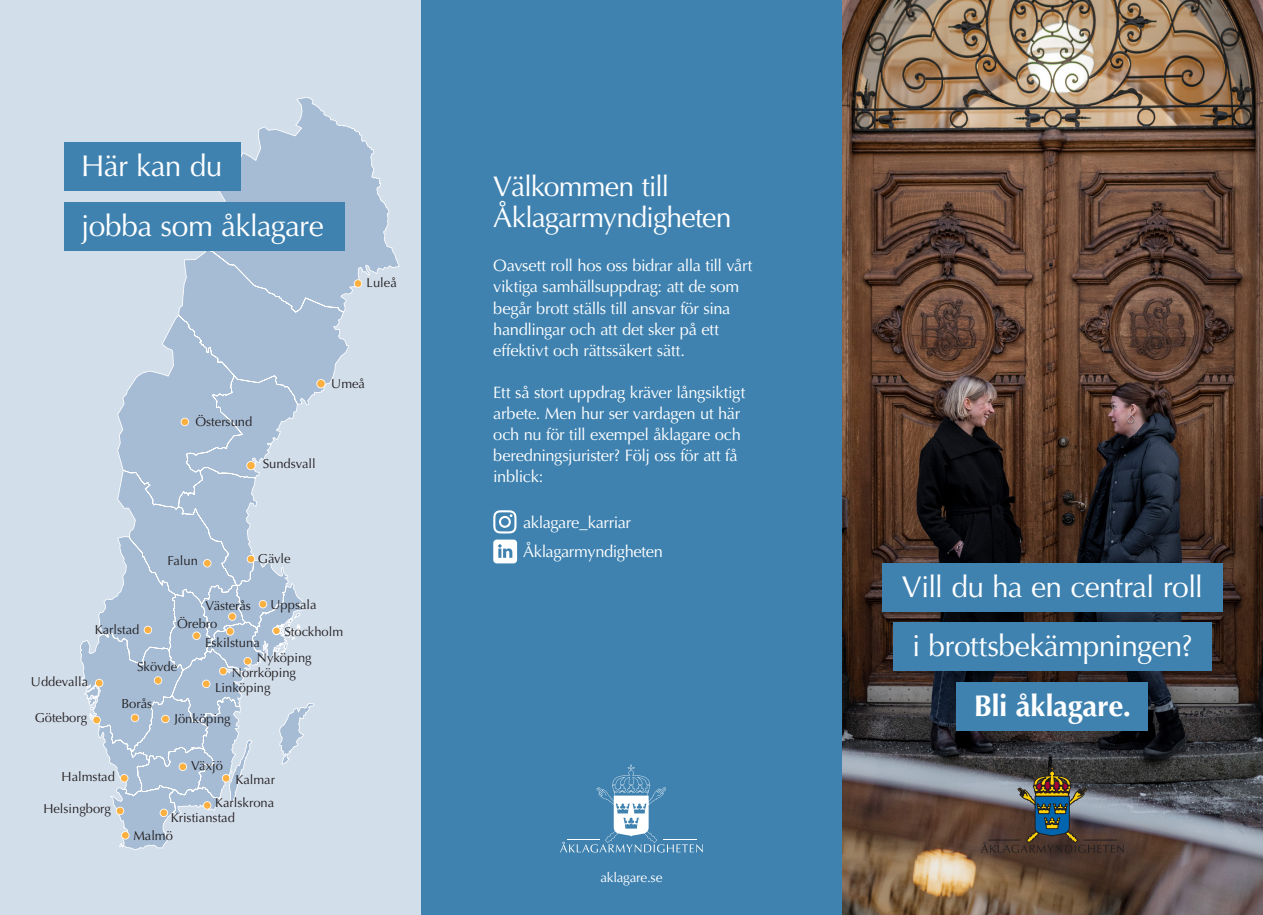
<style>
.page{position:relative;width:1263px;height:915px;background:#fff}
.page>*{position:absolute;margin:0;border:0;box-sizing:border-box;transform-origin:0 0}
.t1{font:30px "Optima LT Std";letter-spacing:-.02em;color:#fff}
.t2{font:700 30px "Optima LT Std";letter-spacing:-.01em;color:#fff}
.t3{font:28.5px/31.5px "Optima LT Std";letter-spacing:-.03em;color:#fff}
.t4{font:16.5px/21px "Optima LT Std";letter-spacing:-.02em;color:#fff}
.t5{font:13.5px "Optima LT Std";letter-spacing:-.02em;color:#fff}
.t6{font:12.9px/18.9px "Optima LT Std";color:#231f20}
</style>
<div class="page">
<img style="left:842px;top:0;width:421px;height:914px">
<div style="left:421px;top:0;width:421px;height:914px;background:#3f82b0"></div>
<svg style="left:560px;top:764px;width:143px;height:88px"></svg>
<div style="left:882px;top:563px;width:340px;height:48px;background:#3f82b0"></div>
<div style="left:893px;top:622px;width:319px;height:48px;background:#3f82b0"></div>
<div style="left:957px;top:682px;width:191px;height:48px;background:#3f82b0"></div>
<div style="left:0;top:0;width:421px;height:914px;background:#d3deeb"></div>
<svg style="left:64px;top:97px;width:335px;height:752px;background:#b6c9dd"></svg>
<svg style="left:493px;top:510px;width:23px;height:23px"></svg>
<svg style="left:493px;top:539px;width:24px;height:24px"></svg>
<svg style="left:981px;top:765px;width:143px;height:87px;background:#595754"></svg>
<hr style="left:989px;top:839px;width:31px;height:1px;background:#231f20">
<hr style="left:1083px;top:839px;width:34px;height:1px;background:#231f20">
<p class="t1" style="left:81px;top:148px;width:143px">Här kan du</p>
<p class="t1" style="left:81px;top:208px;width:244px">jobba som åklagare</p>
<p class="t6" style="left:367px;top:273px;width:32px">Luleå</p>
<p class="t6" style="left:195px;top:412px;width:58px">Östersund</p>
<p class="t6" style="left:263px;top:454px;width:55px">Sundsvall</p>
<p class="t6" style="left:331px;top:374px;width:35px">Umeå</p>
<p class="t6" style="left:168px;top:551px;width:32px">Falun</p>
<p class="t6" style="left:258px;top:549px;width:34px">Gävle</p>
<p class="t6" style="left:205px;top:596px;width:47px">Västerås</p>
<p class="t6" style="left:271px;top:594px;width:48px">Uppsala</p>
<p class="t6" style="left:31px;top:672px;width:59px">Uddevalla</p>
<p class="t6" style="left:35px;top:708px;width:54px">Göteborg</p>
<p class="t6" style="left:205px;top:614px;width:56px;text-indent:-28px">Örebro<br>Eskilstuna</p>
<p class="t6" style="left:257px;top:648px;width:56px">Nyköping</p>
<p class="t6" style="left:232px;top:663px;width:66px">Norrköping</p>
<p class="t6" style="left:215px;top:677px;width:57px">Linköping</p>
<p class="t6" style="left:95px;top:620px;width:46px">Karlstad</p>
<p class="t6" style="left:284px;top:621px;width:60px">Stockholm</p>
<p class="t6" style="left:137px;top:657px;width:42px">Skövde</p>
<p class="t6" style="left:121px;top:694px;width:32px">Borås</p>
<p class="t6" style="left:175px;top:709px;width:58px">Jönköping</p>
<p class="t6" style="left:62px;top:766px;width:55px">Halmstad</p>
<p class="t6" style="left:43px;top:799px;width:69px">Helsingborg</p>
<p class="t6" style="left:191px;top:756px;width:34px">Växjö</p>
<p class="t6" style="left:235px;top:769px;width:41px">Kalmar</p>
<p class="t6" style="left:215px;top:793px;width:61px">Karlskrona</p>
<p class="t6" style="left:171px;top:808px;width:66px">Kristianstad</p>
<p class="t6" style="left:133px;top:826px;width:41px">Malmö</p>
<p class="t3" style="left:493px;top:170px;width:240px">Välkommen till<br>Åklagarmyndigheten</p>
<p class="t4" style="left:493px;top:255px;width:261px">Oavsett roll hos oss bidrar alla till vårt viktiga samhällsuppdrag: att de som begår brott ställs till ansvar för sina handlingar och att det sker på ett effektivt och rättssäkert sätt.</p>
<p class="t4" style="left:493px;top:381px;width:253px">Ett så stort uppdrag kräver långsiktigt arbete. Men hur ser vardagen ut här och nu för till exempel åklagare och beredningsjurister? Följ oss för att få inblick:</p>
<p class="t4" style="left:523px;top:512px;width:110px">aklagare_karriar</p>
<p class="t4" style="left:523px;top:541px;width:141px">Åklagarmyndigheten</p>
<p class="t5" style="left:600px;top:869px;width:64px">aklagare.se</p>
<p class="t1" style="left:902px;top:569px;width:303px">Vill du ha en central roll</p>
<p class="t1" style="left:912px;top:628px;width:282px">i brottsbekämpningen?</p>
<p class="t2" style="left:974px;top:687px;width:159px">Bli åklagare.</p>
</div>
